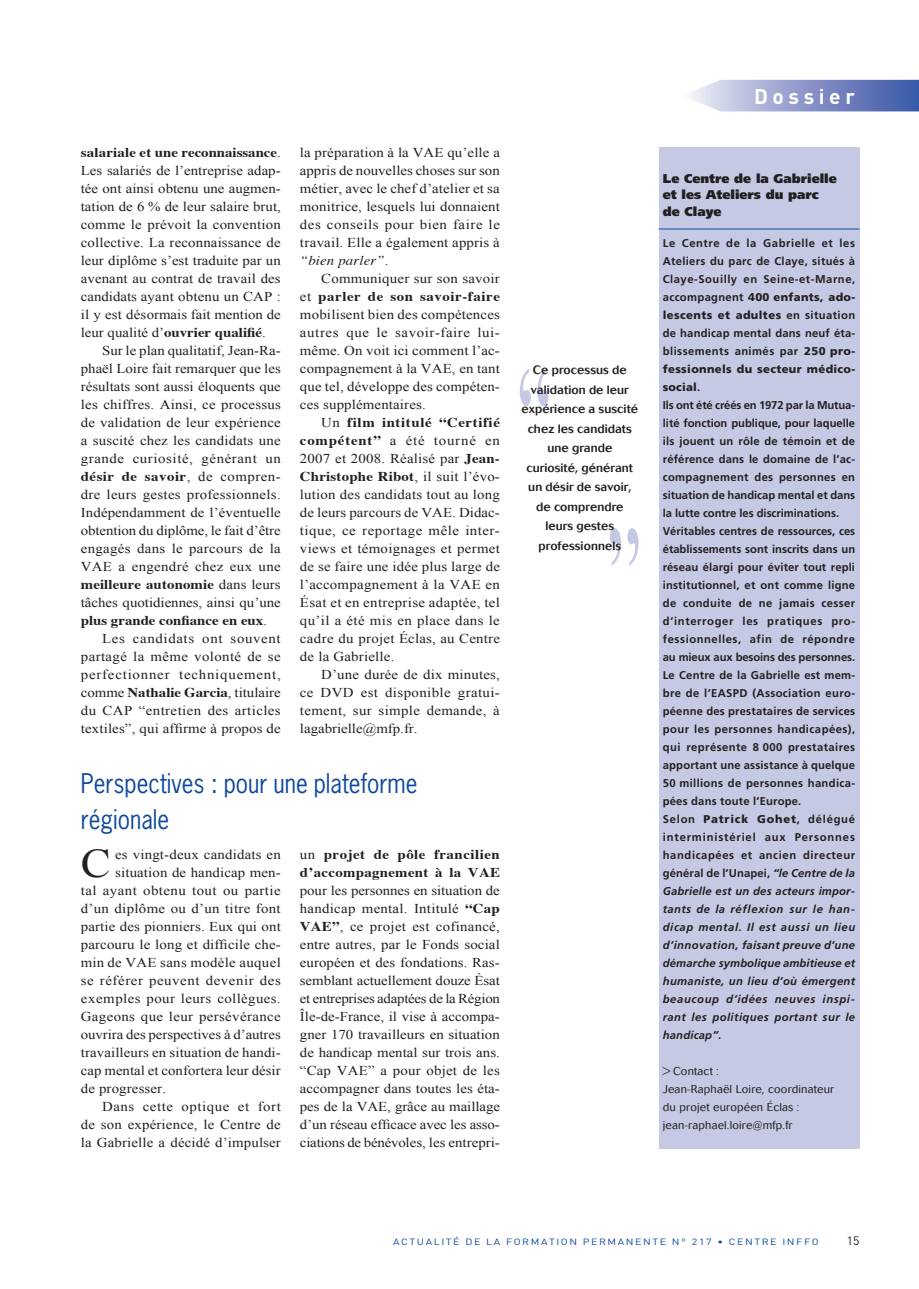
<style>
.page{position:relative;width:919px;height:1289px;background:#fff}
.page>*{position:absolute;margin:0;border:0;box-sizing:border-box;transform-origin:0 0}
.t1{font:150px "Times New Roman";color:#c6c9e4;scale:.5 1}
._71_texte_petite_let{font:40.65px "Times New Roman";color:#231f20;scale:1.1 1}
._7_1er_intertitre{font:25.5px/36px "News Gothic";color:#0f499d;scale:.9 1}
.t2{font:700 21px "DIN";color:#fff}
._51_texte_courant{font:13.5px/18px "Times New Roman";letter-spacing:.015em;color:#231f20;text-align:justify;scale:1.1 1}
._71_texte_petite_let-2{font:13.5px/18px "Times New Roman";letter-spacing:.01em;color:#231f20;text-align:justify;scale:1.1 1}
._71_texte_petite_let-3{font:13.5px "Times New Roman";letter-spacing:.03em;color:#231f20;scale:1.1 1}
._71_texte_petite_let-4{font:13.5px "Times New Roman";letter-spacing:.04em;color:#231f20;scale:1.1 1}
._9_encadré_titre{font:900 12.75px/16.5px "Frutiger";color:#231f20}
.Exergue{font:500 12px/19.5px "Cosmos";letter-spacing:.005em;color:#231f20;text-align:center}
.t3{font:12px "DIN";color:#231f20}
._901encadré_TXT{font:700 11.25px/18px "Frutiger";letter-spacing:.015em;color:#231f20;text-align:justify}
._901encadré_TXT-2{font:italic 700 11.25px/18px "Frutiger";letter-spacing:.04em;color:#231f20;text-align:justify}
._901encadré_TXT-3{font:300 11.25px/18px "Cosmos";letter-spacing:.015em;color:#231f20}
.t4{font:9px "DIN";letter-spacing:.145em;color:#0f499d;scale:1.18 1}
.s1{font-family:"Times";font-weight:700}
.s2{font-family:"Times";font-style:italic}
.s3{font-weight:900}
.s4{font-style:normal}
.s5{font-weight:900;font-style:normal}
</style>
<div class="page">
<svg style="left:690px;top:80px;width:228px;height:31px;background:#919dcc"></svg>
<div style="left:658px;top:147px;width:201px;height:1001px;background:#c6c9e4"></div>
<hr style="left:658px;top:228px;width:201px;height:1px;background:#0f499d">
<p class="_51_texte_courant" style="left:81px;top:143px;width:183px"><span class="s1">salariale et une reconnaissance</span>.<br>Les salariés de l’entreprise adap&shy;tée ont ainsi obtenu une augmen&shy;tation de 6 % de leur salaire brut, comme le prévoit la convention collective. La reconnaissance de leur diplôme s’est traduite par un avenant au contrat de travail des candidats ayant obtenu un CAP : il y est désormais fait mention de leur qualité d’<span class="s1">ouvrier qualifié</span>.</p>
<p class="_51_texte_courant" style="left:81px;top:341px;width:183px;text-indent:21px">Sur le plan qualitatif, Jean-Ra&shy;phaël Loire fait remarquer que les résultats sont aussi éloquents que les chiffres. Ainsi, ce processus de validation de leur expérience a suscité chez les candidats une grande curiosité, générant un <span class="s1">désir de savoir</span>, de compren&shy;dre leurs gestes professionnels.<br>Indépendamment de l’éventuelle obtention du diplôme, le fait d’être engagés dans le parcours de la VAE a engendré chez eux une <span class="s1">meilleure autonomie</span> dans leurs tâches quotidiennes, ainsi qu’une <span class="s1">plus grande confiance en eux</span>.</p>
<p class="_51_texte_courant" style="left:81px;top:629px;width:183px;text-indent:21px">Les candidats ont souvent partagé la même volonté de se perfectionner techniquement, comme <span class="s1">Nathalie Garcia</span>, titulaire du CAP “entretien des articles textiles”, qui affirme à propos de</p>
<p class="_51_texte_courant" style="left:300px;top:143px;width:183px">la préparation à la VAE qu’elle a appris de nouvelles choses sur son métier, avec le chef d’atelier et sa monitrice, lesquels lui donnaient des conseils pour bien faire le travail. Elle a également appris à <span class="s2">“bien parler”</span>.</p>
<p class="_51_texte_courant" style="left:300px;top:269px;width:183px;text-indent:21px">Communiquer sur son savoir et <span class="s1">parler de son savoir-faire </span>mobilisent bien des compétences autres que le savoir-faire lui&shy;même. On voit ici comment l’ac&shy;compagnement à la VAE, en tant que tel, développe des compéten&shy;ces supplémentaires.</p>
<p class="_51_texte_courant" style="left:300px;top:413px;width:183px;text-indent:21px">Un <span class="s1">film intitulé “Certifié compétent”</span> a été tourné en 2007 et 2008. Réalisé par <span class="s1">Jean-Christophe Ribot</span>, il suit l’évo&shy;lution des candidats tout au long de leurs parcours de VAE. Didac&shy;tique, ce reportage mêle inter&shy;views et témoignages et permet de se faire une idée plus large de l’accompagnement à la VAE en Ésat et en entreprise adaptée, tel qu’il a été mis en place dans le cadre du projet Éclas, au Centre de la Gabrielle.</p>
<p class="_51_texte_courant" style="left:300px;top:665px;width:183px;text-indent:21px">D’une durée de dix minutes, ce DVD est disponible gratui&shy;tement, sur simple demande, à lagabrielle@mfp.fr.</p>
<p class="_7_1er_intertitre" style="left:81px;top:765px;width:375px">Perspectives : pour une plateforme régionale</p>
<p class="_71_texte_petite_let" style="left:81px;top:840px;width:29px">C</p>
<p class="_71_texte_petite_let-2" style="left:115px;top:845px;width:152px">es vingt-deux candidats en</p>
<p class="_71_texte_petite_let-2" style="left:115px;top:863px;width:152px">situation de handicap men-</p>
<p class="_71_texte_petite_let-3" style="left:81px;top:882px;width:183px">tal ayant obtenu tout ou partie</p>
<p class="_71_texte_petite_let-2" style="left:81px;top:899px;width:183px">d’un diplôme ou d’un titre font</p>
<p class="_71_texte_petite_let-2" style="left:81px;top:917px;width:183px">partie des pionniers. Eux qui ont</p>
<p class="_71_texte_petite_let-2" style="left:81px;top:935px;width:183px">parcouru le long et difficile che-</p>
<p class="_71_texte_petite_let-2" style="left:81px;top:953px;width:183px">min de VAE sans modèle auquel</p>
<p class="_71_texte_petite_let-4" style="left:81px;top:972px;width:183px">se référer peuvent devenir des</p>
<p class="_71_texte_petite_let-2" style="left:81px;top:989px;width:183px">exemples pour leurs collègues.</p>
<p class="_71_texte_petite_let-2" style="left:81px;top:1007px;width:183px">Gageons que leur persévérance</p>
<p class="_71_texte_petite_let-2" style="left:81px;top:1025px;width:183px">ouvrira des perspectives à d’autres</p>
<p class="_71_texte_petite_let-2" style="left:81px;top:1043px;width:183px">travailleurs en situation de handi-</p>
<p class="_71_texte_petite_let-2" style="left:81px;top:1061px;width:183px">cap mental et confortera leur désir</p>
<p class="_71_texte_petite_let-2" style="left:81px;top:1079px;width:79px">de progresser.</p>
<p class="_71_texte_petite_let-2" style="left:81px;top:1097px;width:183px;text-indent:21px">Dans cette optique et fort de son expérience, le Centre de la Gabrielle a décidé d’impulser</p>
<p class="_71_texte_petite_let-2" style="left:300px;top:845px;width:183px">un <span class="s1">projet de pôle francilien d’accompagnement à la VAE </span>pour les personnes en situation de handicap mental. Intitulé <span class="s1">“Cap VAE”</span>, ce projet est cofinancé, entre autres, par le Fonds social européen et des fondations. Ras&shy;semblant actuellement douze Ésat et entreprises adaptées de la Région Île-de-France, il vise à accompa&shy;gner 170 travailleurs en situation de handicap mental sur trois ans. “Cap VAE” a pour objet de les accompagner dans toutes les éta&shy;pes de la VAE, grâce au maillage d’un réseau efficace avec les asso&shy;ciations de bénévoles, les entrepri-</p>
<p class="Exergue" style="left:521px;top:360px;width:118px">Ce processus de validation de leur expérience a suscité chez les candidats une grande curiosité, générant un désir de savoir, de comprendre leurs gestes professionnels</p>
<p class="t1" style="left:517px;top:333px;width:68px">“</p>
<p class="t1" style="left:641px;top:601px;width:68px;rotate:-180deg">“</p>
<p class="t2" style="left:754px;top:82px;width:102px">D o s s i e r</p>
<p class="_9_encadré_titre" style="left:662px;top:170px;width:175px">Le Centre de la Gabrielle et les Ateliers du parc de Claye</p>
<p class="_901encadré_TXT" style="left:662px;top:233px;width:194px">Le Centre de la Gabrielle et les Ateliers du parc de Claye, situés à Claye-Souilly en Seine-et-Marne, accompagnent <span class="s3">400 enfants, ado&shy;lescents et adultes</span> en situation de handicap mental dans neuf éta&shy;blissements animés par <span class="s3">250 pro&shy;fessionnels du secteur médico&shy;social</span>.</p>
<p class="_901encadré_TXT" style="left:662px;top:395px;width:194px">Ils ont été créés en 1972 par la Mutua&shy;lité fonction publique, pour laquelle ils jouent un rôle de témoin et de référence dans le domaine de l’ac&shy;compagnement des personnes en situation de handicap mental et dans la lutte contre les discriminations.</p>
<p class="_901encadré_TXT" style="left:662px;top:521px;width:194px">Véritables centres de ressources, ces établissements sont inscrits dans un réseau élargi pour éviter tout repli institutionnel, et ont comme ligne de conduite de ne jamais cesser d’interroger les pratiques pro&shy;fessionnelles, afin de répondre au mieux aux besoins des personnes.</p>
<p class="_901encadré_TXT" style="left:662px;top:665px;width:194px">Le Centre de la Gabrielle est mem&shy;bre de l’EASPD (Association euro&shy;péenne des prestataires de services pour les personnes handicapées), qui représente 8 000 prestataires apportant une assistance à quelque 50 millions de personnes handica&shy;pées dans toute l’Europe.</p>
<p class="_901encadré_TXT-2" style="left:662px;top:809px;width:194px"><span class="s4">Selon</span> <span class="s5">Patrick Gohet</span><span class="s4">, délégué interministériel aux Personnes handicapées et ancien directeur général de l’Unapei,</span> “le Centre de la Gabrielle est un des acteurs impor&shy;tants de la réflexion sur le han&shy;dicap mental. Il est aussi un lieu d’innovation, faisant preuve d’une démarche symbolique ambitieuse et humaniste, un lieu d’où émergent beaucoup d’idées neuves inspi&shy;rant les politiques portant sur le handicap”<span class="s4">.</span></p>
<p class="_901encadré_TXT-3" style="left:662px;top:1062px;width:173px">&gt; Contact :<br>Jean-Raphaël Loire, coordinateur du projet européen Éclas : jean-raphael.loire@mfp.fr</p>
<p class="t4" style="left:393px;top:1236px;width:337px">ACTUALITÉ DE LA FORMATION PERMANENTE N° 217 • CENTRE INFFO</p>
<p class="t3" style="left:846px;top:1233px;width:14px">15</p>
</div>
